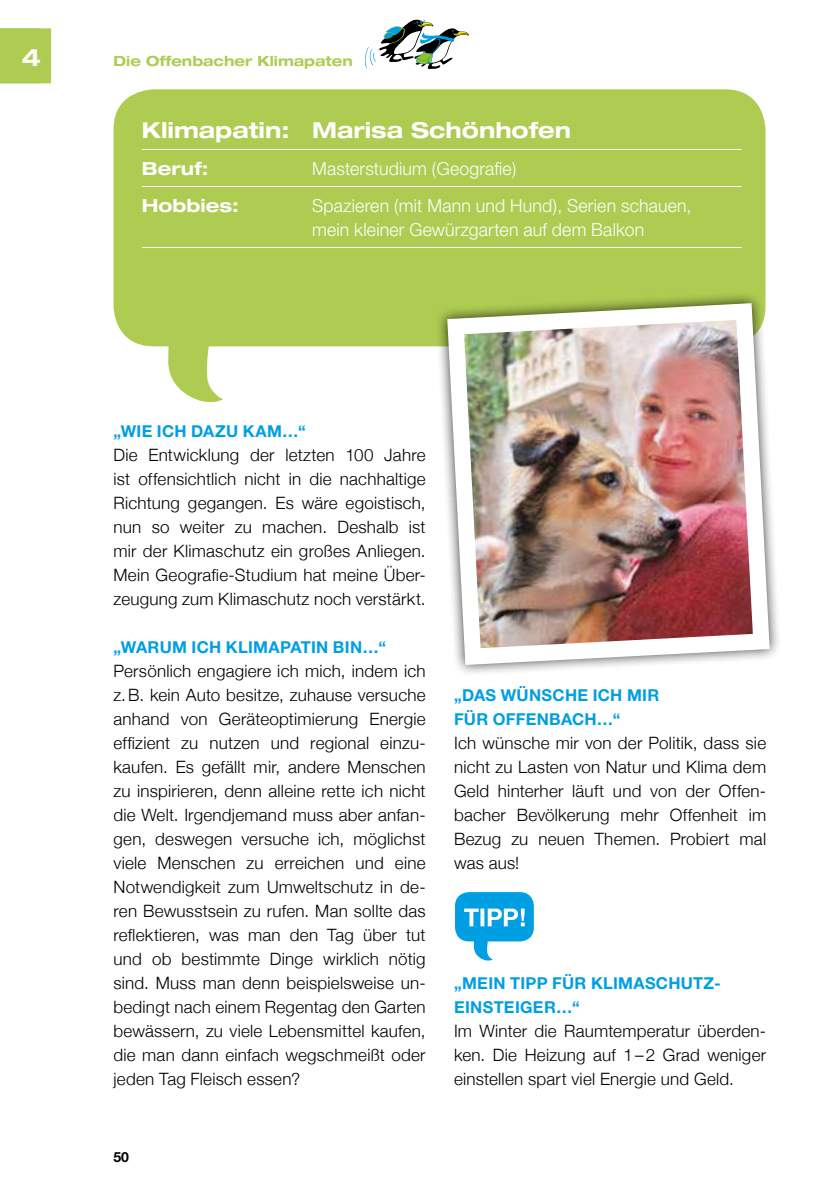
<style>
.page{position:relative;width:840px;height:1191px;background:#fff}
.page>*{position:absolute;margin:0;border:0;box-sizing:border-box;transform-origin:0 0}
.t1{font:700 expanded 24px "Helvetica Neue";color:#fff}
.t2{font:700 expanded 22px "Helvetica Neue";color:#fff}
.t3{font:300 18px/24px "Helvetica Neue CE";letter-spacing:.01em;color:#fff}
.t4{font:700 expanded 18px "Helvetica Neue";color:#fff}
.t5{font:300 17px/24px "Helvetica Neue";letter-spacing:.015em;color:#000;text-align:justify}
.t6{font:700 16.4px/24px "Helvetica Neue";letter-spacing:.02em;color:#009ee3}
.t7{font:700 expanded 14px "Helvetica Neue";color:#aecc52}
.t8{font:700 14px "Helvetica Neue";color:#000}
</style>
<div class="page">
<svg style="left:365px;top:19px;width:104px;height:51px"></svg>
<svg style="left:113px;top:89px;width:652px;height:313px;background:#b6d163"></svg>
<hr style="left:142px;top:149px;width:170px;height:1px;background:#fff">
<hr style="left:312px;top:149px;width:429px;height:1px;background:#fff">
<hr style="left:142px;top:186px;width:170px;height:1px;background:#fff">
<hr style="left:312px;top:186px;width:429px;height:1px;background:#fff">
<hr style="left:142px;top:247px;width:170px;height:1px;background:#fff">
<hr style="left:312px;top:247px;width:429px;height:1px;background:#fff">
<div style="left:435px;top:291px;width:345px;height:385px;background:#000;opacity:.75"></div>
<img style="left:438px;top:295px;width:339px;height:378px">
<svg style="left:455px;top:892px;width:78px;height:69px"></svg>
<div style="left:0;top:28px;width:51px;height:55px;background:#aecc52"></div>
<h1 class="t1" style="left:13px;top:42px;width:29px">14</h1>
<p class="t7" style="left:113px;top:52px;width:240px">Die Offenbacher Klimapaten</p>
<p class="t2" style="left:142px;top:116px;width:430px">Klimapatin: Marisa Schönhofen</p>
<p class="t4" style="left:142px;top:157px;width:68px">Beruf:</p>
<p class="t3" style="left:312px;top:157px;width:206px">Masterstudium (Geografie)</p>
<p class="t4" style="left:142px;top:194px;width:98px">Hobbies:</p>
<p class="t3" style="left:312px;top:194px;width:380px">Spazieren (mit Mann und Hund), Serien schauen, mein kleiner Gewürzgarten auf dem Balkon</p>
<p class="t6" style="left:113px;top:418px;width:194px">„WIE ICH DAZU KAM…“</p>
<p class="t5" style="left:113px;top:442px;width:313px">Die Entwicklung der letzten 100 Jahre ist offensichtlich nicht in die nachhaltige Richtung gegangen. Es wäre egoistisch, nun so weiter zu machen. Deshalb ist mir der Klimaschutz ein großes Anliegen.<br>Mein Geografie-Studium hat meine Über&shy;zeugung zum Klimaschutz noch verstärkt.</p>
<p class="t6" style="left:113px;top:634px;width:274px">„WARUM ICH KLIMAPATIN BIN…“</p>
<p class="t5" style="left:113px;top:658px;width:313px">Persönlich engagiere ich mich, indem ich z.B. kein Auto besitze, zuhause versuche anhand von Geräteoptimierung Energie effizient zu nutzen und regional einzu&shy;kaufen. Es gefällt mir, andere Menschen zu inspirieren, denn alleine rette ich nicht die Welt. Irgendjemand muss aber anfan&shy;gen, deswegen versuche ich, möglichst viele Menschen zu erreichen und eine Notwendigkeit zum Umweltschutz in de&shy;ren Bewusstsein zu rufen. Man sollte das reflektieren, was man den Tag über tut und ob bestimmte Dinge wirklich nötig sind. Muss man denn beispielsweise un&shy;bedingt nach einem Regentag den Garten bewässern, zu viele Lebensmittel kaufen, die man dann einfach wegschmeißt oder jeden Tag Fleisch essen?</p>
<p class="t8" style="left:113px;top:1148px;width:17px">50</p>
<p class="t6" style="left:454px;top:682px;width:206px">„DAS WÜNSCHE ICH MIR<br>FÜR OFFENBACH…“</p>
<p class="t5" style="left:454px;top:730px;width:313px">Ich wünsche mir von der Politik, dass sie nicht zu Lasten von Natur und Klima dem Geld hinterher läuft und von der Offen&shy;bacher Bevölkerung mehr Offenheit im Bezug zu neuen Themen. Probiert mal was aus!</p>
<p class="t6" style="left:454px;top:970px;width:268px">„MEIN TIPP FÜR KLIMASCHUTZ-<br>EINSTEIGER…“</p>
<p class="t5" style="left:454px;top:1018px;width:313px">Im Winter die Raumtemperatur überden&shy;ken. Die Heizung auf 1–2 Grad weniger einstellen spart viel Energie und Geld.</p>
</div>
